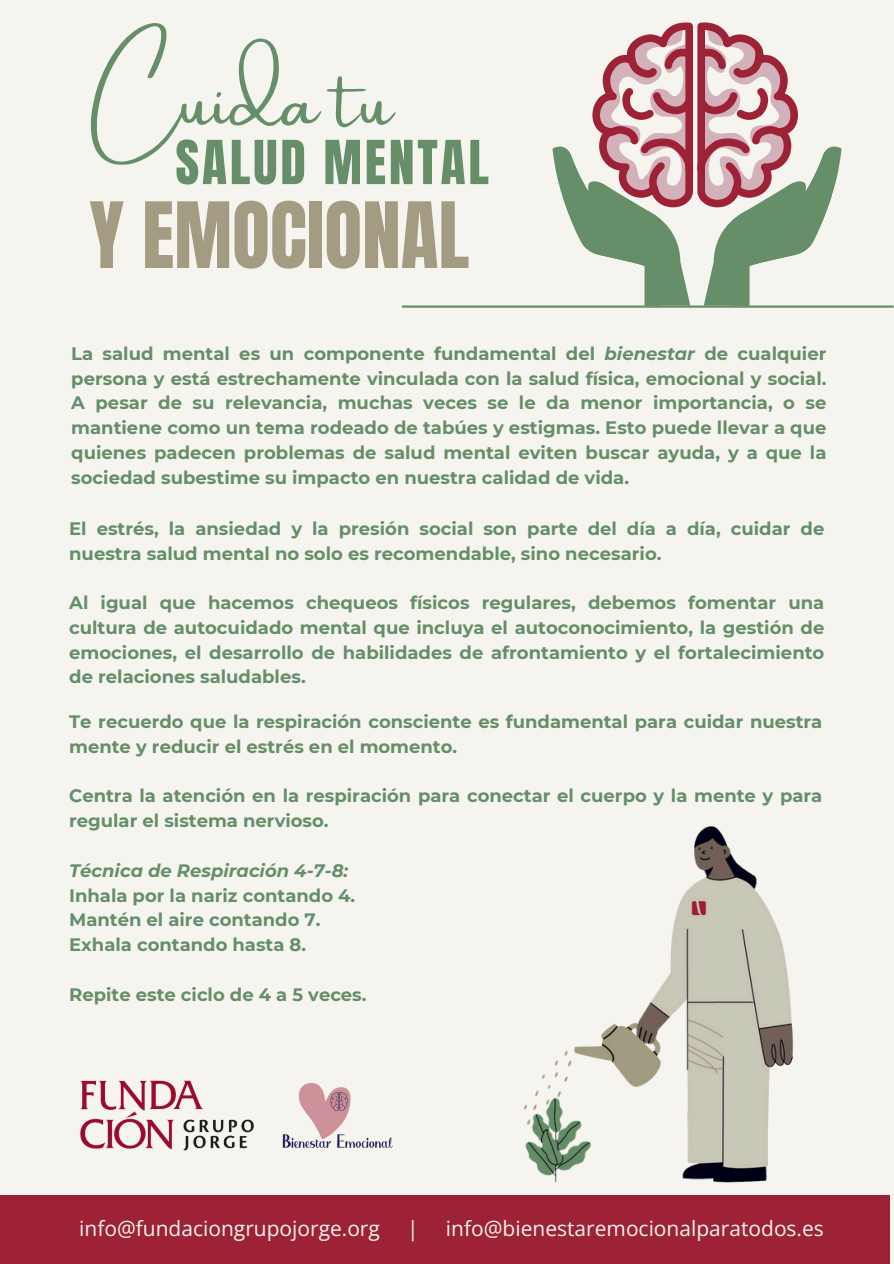
<style>
.page{position:relative;width:894px;height:1264px;background:#fff}
.page>*{position:absolute;margin:0;border:0;box-sizing:border-box;transform-origin:0 0}
.t1{font:77.55px "Anton";color:#a49c82}
.t2{font:69.15px "Amsterdam One";color:#658e69}
.t3{font:51.45px "Anton";letter-spacing:.055em;color:#658e69}
.t4{font:21px "Open Sans";color:#f5f4ef}
.t5{font:700 18px/24.8px "Montserrat";color:#658e69}
.t6{font:italic 700 18px "Montserrat";color:#658e69}
.s1{font-style:italic}
</style>
<div class="page">
<div style="left:0;top:0;width:893px;height:1263px;background:#f5f4ef"></div>
<hr style="left:402px;top:305px;width:491px;height:3px;background:#658e69">
<img style="left:80px;top:1080px;width:174px;height:71px">
<img style="left:282px;top:1083px;width:111px;height:64px">
<svg style="left:552px;top:22px;width:289px;height:284px"></svg>
<div style="left:0;top:1195px;width:889px;height:68px;background:#9d2235"></div>
<img style="left:523px;top:826px;width:271px;height:357px">
<p class="t2" style="left:90px;top:65px;width:305px">Cuida tu</p>
<p class="t3" style="left:175px;top:125px;width:315px">SALUD MENTAL</p>
<p class="t1" style="left:89px;top:180px;width:381px">Y EMOCIONAL</p>
<h1 class="t5" style="left:71px;top:341px;width:756px;text-align:justify">La salud mental es un componente fundamental del <span class="s1">bienestar</span> de cualquier persona y está estrechamente vinculada con la salud física, emocional y social.<br>A pesar de su relevancia, muchas veces se le da menor importancia, o se mantiene como un tema rodeado de tabúes y estigmas. Esto puede llevar a que quienes padecen problemas de salud mental eviten buscar ayuda, y a que la sociedad subestime su impacto en nuestra calidad de vida.</h1>
<p class="t5" style="left:69px;top:516px;width:756px">El estrés, la ansiedad y la presión social son parte del día a día, cuidar de nuestra salud mental no solo es recomendable, sino necesario.</p>
<p class="t5" style="left:69px;top:590px;width:756px;text-align:justify">Al igual que hacemos chequeos físicos regulares, debemos fomentar una cultura de autocuidado mental que incluya el autoconocimiento, la gestión de emociones, el desarrollo de habilidades de afrontamiento y el fortalecimiento de relaciones saludables.</p>
<p class="t5" style="left:69px;top:709px;width:754px">Te recuerdo que la respiración consciente es fundamental para cuidar nuestra mente y reducir el estrés en el momento.</p>
<p class="t5" style="left:69px;top:783px;width:754px">Centra la atención en la respiración para conectar el cuerpo y la mente y para regular el sistema nervioso.</p>
<p class="t6" style="left:69px;top:859px;width:280px">Técnica de Respiración 4-7-8:</p>
<p class="t5" style="left:69px;top:882px;width:287px">Inhala por la nariz contando 4.</p>
<p class="t5" style="left:69px;top:907px;width:253px">Mantén el aire contando 7.</p>
<p class="t5" style="left:69px;top:932px;width:238px">Exhala contando hasta 8.</p>
<p class="t5" style="left:69px;top:981px;width:299px">Repite este ciclo de 4 a 5 veces.</p>
<p class="t4" style="left:79px;top:1213px;width:302px">info@fundaciongrupojorge.org</p>
<p class="t4" style="left:407px;top:1213px;width:13px">|</p>
<p class="t4" style="left:446px;top:1213px;width:379px">info@bienestaremocionalparatodos.es</p>
</div>
